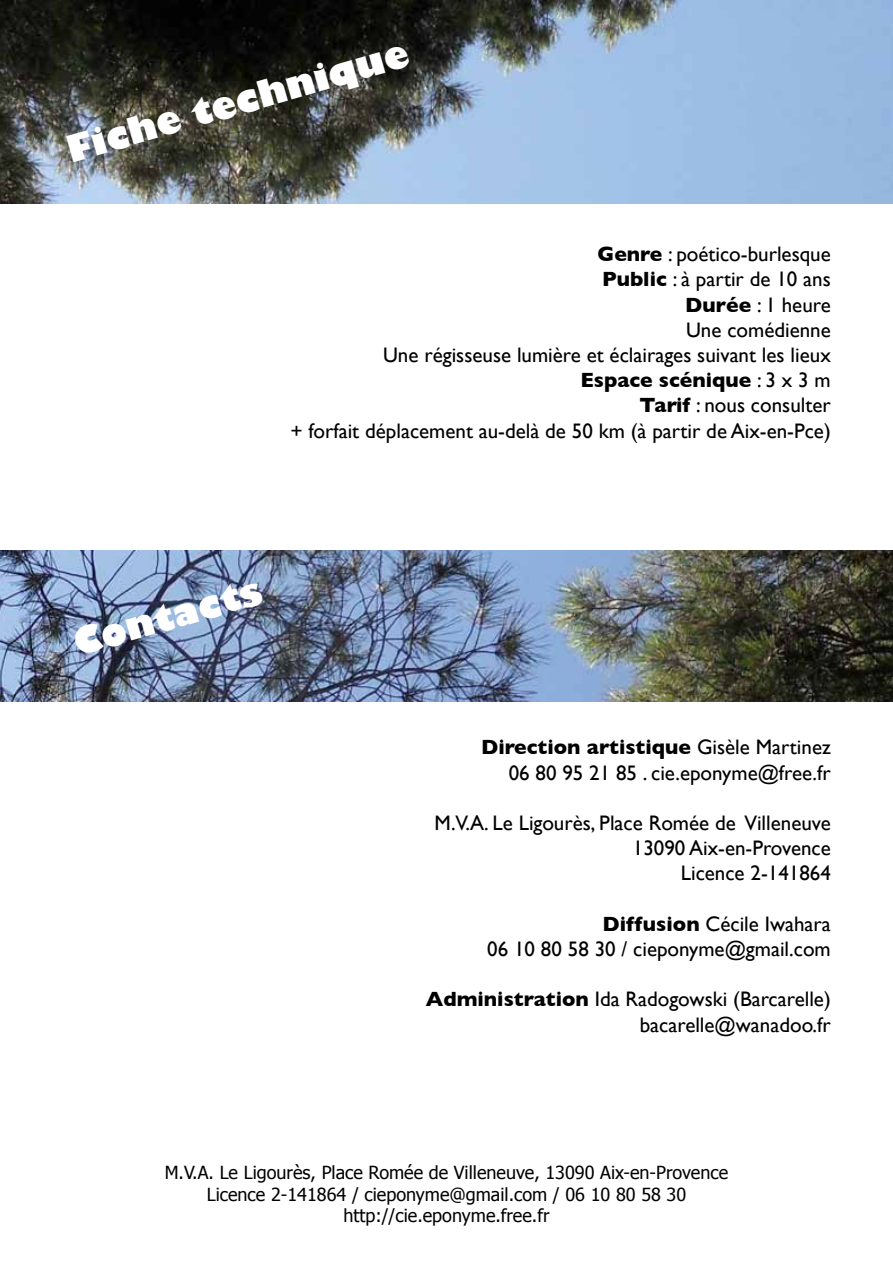
<style>
.page{position:relative;width:893px;height:1263px;background:#fff}
.page>*{position:absolute;margin:0;border:0;box-sizing:border-box;transform-origin:0 0}
.t1{font:800 36px "Gill Sans";color:#fff}
.t2{font:21px/25.2px "Gill Sans";color:#000;text-align:right}
.t3{font:18px/21.6px "Tahoma";color:#000101;text-align:center}
.s1{font-weight:700}
</style>
<div class="page">
<img style="left:0;top:551px;width:893px;height:151px">
<img style="left:0;top:0;width:893px;height:203px">
<h1 class="t1" style="left:61px;top:128px;width:356px;rotate:-16deg">Fiche technique</h1>
<p class="t2" style="left:290px;top:241px;width:542px"><span class="s1">Genre</span> : poético-burlesque<br><span class="s1">Public</span> : à partir de 10 ans<br><span class="s1">Durée</span> : 1 heure<br>Une comédienne<br>Une régisseuse lumière et éclairages suivant les lieux<br><span class="s1">Espace scénique</span> : 3 x 3 m<br><span class="s1">Tarif</span> : nous consulter<br>+ forfait déplacement au-delà de 50 km (à partir de Aix-en-Pce)</p>
<h1 class="t1" style="left:68px;top:622px;width:196px;rotate:-16deg">Contacts</h1>
<p class="t2" style="left:481px;top:734px;width:351px"><span class="s1">Direction artistique</span> Gisèle Martinez<br>06 80 95 21 85 . cie.eponyme@free.fr</p>
<p class="t2" style="left:435px;top:810px;width:398px">M.V.A. Le Ligourès, Place Romée de Villeneuve<br>13090 Aix-en-Provence<br>Licence 2-141864</p>
<p class="t2" style="left:487px;top:911px;width:345px"><span class="s1">Diffusion</span> Cécile Iwahara<br>06 10 80 58 30 / cieponyme@gmail.com</p>
<p class="t2" style="left:426px;top:986px;width:406px"><span class="s1">Administration</span> Ida Radogowski (Barcarelle) bacarelle@wanadoo.fr</p>
<p class="t3" style="left:165px;top:1161px;width:565px">M.V.A. Le Ligourès, Place Romée de Villeneuve, 13090 Aix-en-Provence<br>Licence 2-141864 / cieponyme@gmail.com / 06 10 80 58 30 http://cie.eponyme.free.fr</p>
</div>
